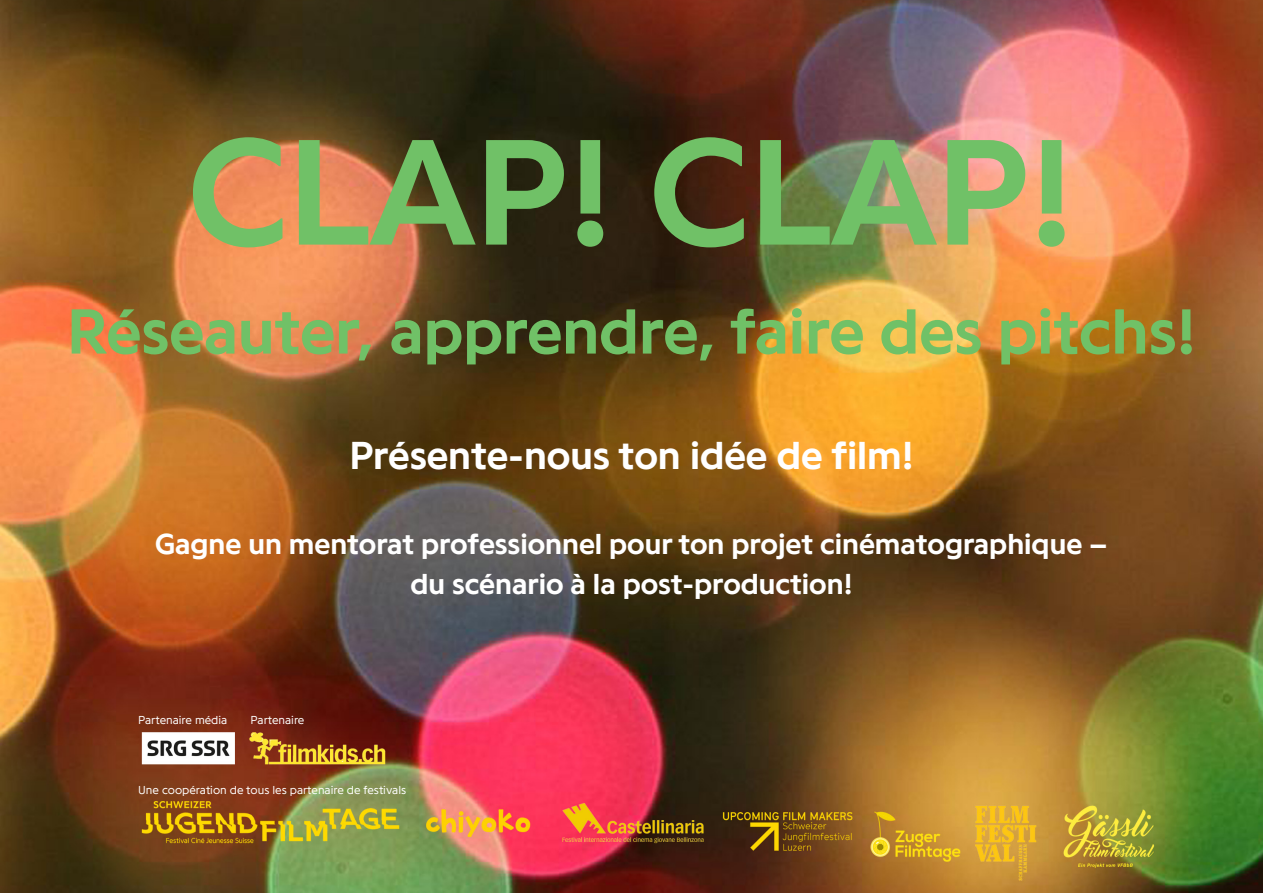
<style>
.page{position:relative;width:1263px;height:893px;background:#fff}
.page>*{position:absolute;margin:0;border:0;box-sizing:border-box;transform-origin:0 0}
.Titel_Klappe_Auf{font:700 156px "Programme";color:#70c167}
.Subtitel{font:700 66px "Programme";color:#70c167}
.Pitch_Vorderseite{font:700 40.5px "Programme";color:#fff}
.Pitch_Vorderseite-2{font:700 30px/40.5px "Programme";color:#fff;text-align:center}
.t1{font:300 12px "Programme";color:#fff}
</style>
<div class="page">
<img style="left:0;top:0;width:1263px;height:893px">
<p class="Titel_Klappe_Auf" style="left:188px;top:95px;width:888px">CLAP! CLAP!</p>
<p class="Subtitel" style="left:67px;top:290px;width:1131px">Réseauter, apprendre, faire des pitchs!</p>
<p class="Pitch_Vorderseite" style="left:349px;top:430px;width:566px">Présente-nous ton idée de film!</p>
<p class="Pitch_Vorderseite-2" style="left:155px;top:522px;width:954px">Gagne un mentorat professionnel pour ton projet cinématographique – du scénario à la post-production!</p>
<p class="t1" style="left:138px;top:713px;width:91px">Partenaire média</p>
<p class="t1" style="left:251px;top:713px;width:55px">Partenaire</p>
<p class="t1" style="left:138px;top:782px;width:270px">Une coopération de tous les partenaire de festivals</p>
</div>
